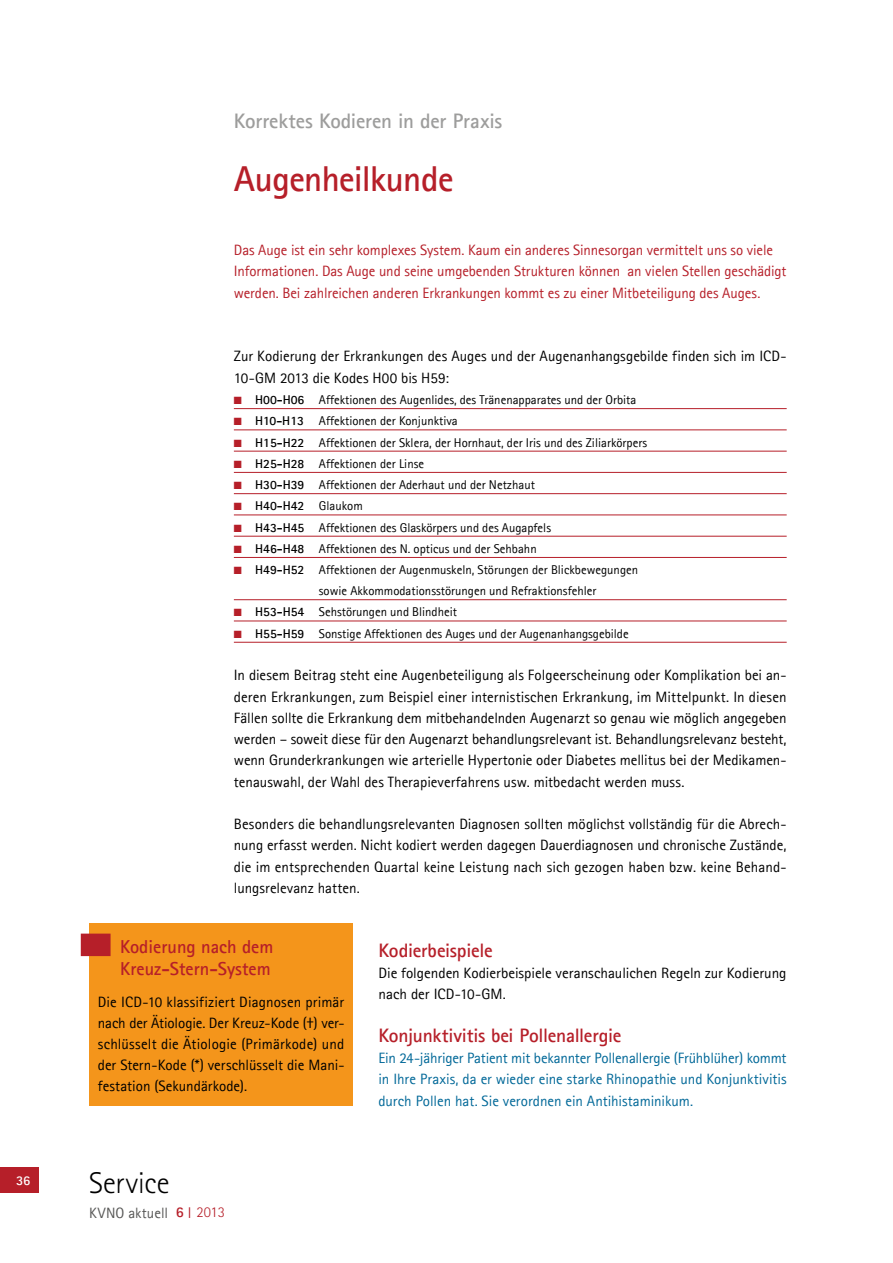
<style>
.page{position:relative;width:893px;height:1263px;background:#fff}
.page>*{position:absolute;margin:0;border:0;box-sizing:border-box;transform-origin:0 0}
.t1{font:700 36px "Agfa Rotis Sans Serif";letter-spacing:-.015em;color:#b61f29}
.t2{font:300 30px "Agfa Rotis Sans Serif";color:#000}
.t3{font:700 21px "Agfa Rotis Sans Serif";letter-spacing:-.01em;color:#9d9d9c}
.t4{font:700 19.5px "Agfa Rotis Sans Serif";letter-spacing:-.015em;color:#b61f29}
.t5{font:700 18.75px/22.5px "Agfa Rotis Sans Serif";color:#b61f29}
.t6{font:15px/21.3px "Agfa Rotis Sans Serif";color:#000;text-align:justify}
.t7{font:15px/21.3px "Agfa Rotis Sans Serif";letter-spacing:-.01em;color:#b61f29}
.t8{font:15px/21.3px "Agfa Rotis Sans Serif";letter-spacing:-.005em;color:#006898;text-align:justify}
.t9{font:15px "Agfa Rotis Sans Serif";letter-spacing:.005em;color:#575756}
.t10{font:700 13.5px "Agfa Rotis Sans Serif";color:#fff}
.t11{font:12.75px/21px "Agfa Rotis Sans Serif";color:#000}
.t12{font:700 12.75px "Agfa Rotis Sans Serif";color:#000}
.s1{color:#b61f29}
.s2{font-weight:700}
.s3{font-weight:400}
.s4{font-weight:700;color:#b61f29}
.s5{font-weight:700;font-size:10.5px;color:#b61f29}
.s6{font-weight:300;color:#b61f29}
</style>
<div class="page">
<div style="left:0;top:1167px;width:38px;height:26px;background:#b61f29"></div>
<hr style="left:234px;top:408px;width:553px;height:1px;background:#b61f29">
<hr style="left:234px;top:429px;width:553px;height:1px;background:#b61f29">
<hr style="left:234px;top:451px;width:553px;height:1px;background:#b61f29">
<hr style="left:234px;top:472px;width:553px;height:1px;background:#b61f29">
<hr style="left:234px;top:493px;width:553px;height:1px;background:#b61f29">
<hr style="left:234px;top:514px;width:553px;height:1px;background:#b61f29">
<hr style="left:234px;top:536px;width:553px;height:1px;background:#b61f29">
<hr style="left:234px;top:557px;width:553px;height:1px;background:#b61f29">
<hr style="left:234px;top:599px;width:553px;height:1px;background:#b61f29">
<hr style="left:234px;top:621px;width:553px;height:1px;background:#b61f29">
<hr style="left:234px;top:642px;width:553px;height:1px;background:#b61f29">
<div style="left:89px;top:923px;width:264px;height:183px;background:#f4951b"></div>
<div style="left:81px;top:933px;width:30px;height:23px;background:#b61f29"></div>
<p class="t10" style="left:16px;top:1171px;width:16px">36</p>
<h3 class="t3" style="left:234px;top:107px;width:270px">Korrektes Kodieren in der Praxis</h3>
<h1 class="t1" style="left:234px;top:156px;width:221px">Augenheilkunde</h1>
<p class="t7" style="left:234px;top:239px;width:554px">Das Auge ist ein sehr komplexes System. Kaum ein anderes Sinnesorgan vermittelt uns so viele<br>Informationen. Das Auge und seine umgebenden Strukturen können an vielen Stellen geschädigt werden. Bei zahlreichen anderen Erkrankungen kommt es zu einer Mitbeteiligung des Auges.</p>
<p class="t6" style="left:234px;top:346px;width:554px">Zur Kodierung der Erkrankungen des Auges und der Augenanhangsgebilde finden sich im ICD-<br>10-GM 2013 die Kodes H00 bis H59:</p>
<p class="t11" style="left:234px;top:389px;width:404px"><span class="s1">■</span> <span class="s2">H00-H06</span> Affektionen des Augenlides, des Tränenapparates und der Orbita</p>
<p class="t11" style="left:234px;top:410px;width:225px"><span class="s1">■</span> <span class="s2">H10-H13</span> Affektionen der Konjunktiva</p>
<p class="t11" style="left:234px;top:432px;width:415px"><span class="s1">■</span> <span class="s2">H15-H22</span> Affektionen der Sklera, der Hornhaut, der Iris und des Ziliarkörpers</p>
<p class="t11" style="left:234px;top:453px;width:192px"><span class="s1">■</span> <span class="s2">H25-H28</span> Affektionen der Linse</p>
<p class="t11" style="left:234px;top:474px;width:303px"><span class="s1">■</span> <span class="s2">H30-H39</span> Affektionen der Aderhaut und der Netzhaut</p>
<p class="t12" style="left:234px;top:498px;width:130px"><span class="s1">■</span> H40-H42 <span class="s3">Glaukom</span></p>
<p class="t11" style="left:234px;top:517px;width:319px"><span class="s1">■</span> <span class="s2">H43-H45</span> Affektionen des Glaskörpers und des Augapfels</p>
<p class="t11" style="left:234px;top:538px;width:304px"><span class="s1">■</span> <span class="s2">H46-H48</span> Affektionen des N. opticus und der Sehbahn</p>
<p class="t11" style="left:319px;top:559px;width:321px;text-indent:-85px"><span class="s1">■</span> <span class="s2">H49-H52</span> Affektionen der Augenmuskeln, Störungen der Blickbewegungen sowie Akkommodationsstörungen und Refraktionsfehler</p>
<p class="t11" style="left:234px;top:601px;width:225px"><span class="s1">■</span> <span class="s2">H53-H54</span> Sehstörungen und Blindheit</p>
<p class="t11" style="left:234px;top:623px;width:396px"><span class="s1">■</span> <span class="s2">H55-H59</span> Sonstige Affektionen des Auges und der Augenanhangsgebilde</p>
<p class="t6" style="left:234px;top:664px;width:554px">In diesem Beitrag steht eine Augenbeteiligung als Folgeerscheinung oder Komplikation bei an&shy;deren Erkrankungen, zum Beispiel einer internistischen Erkrankung, im Mittelpunkt. In diesen Fällen sollte die Erkrankung dem mitbehandelnden Augenarzt so genau wie möglich angegeben werden – soweit diese für den Augenarzt behandlungsrelevant ist. Behandlungsrelevanz besteht, wenn Grunderkrankungen wie arterielle Hypertonie oder Diabetes mellitus bei der Medikamen&shy;tenauswahl, der Wahl des Therapieverfahrens usw. mitbedacht werden muss.</p>
<p class="t6" style="left:234px;top:813px;width:554px">Besonders die behandlungsrelevanten Diagnosen sollten möglichst vollständig für die Abrech&shy;nung erfasst werden. Nicht kodiert werden dagegen Dauerdiagnosen und chronische Zustände, die im entsprechenden Quartal keine Leistung nach sich gezogen haben bzw. keine Behand&shy;lungsrelevanz hatten.</p>
<p class="t5" style="left:120px;top:935px;width:155px">Kodierung nach dem<br>Kreuz-Stern-System</p>
<p class="t6" style="left:98px;top:991px;width:248px">Die ICD-10 klassifiziert Diagnosen primär nach der Ätiologie. Der Kreuz-Kode (†) ver&shy;schlüsselt die Ätiologie (Primärkode) und der Stern-Kode (*) verschlüsselt die Mani&shy;festation (Sekundärkode).</p>
<h2 class="t2" style="left:89px;top:1165px;width:82px">Service</h2>
<p class="t9" style="left:89px;top:1204px;width:137px">KVNO aktuell <span class="s4">6</span> <span class="s5">|</span> <span class="s6">2013</span></p>
<h3 class="t4" style="left:378px;top:938px;width:116px">Kodierbeispiele</h3>
<p class="t6" style="left:378px;top:962px;width:410px">Die folgenden Kodierbeispiele veranschaulichen Regeln zur Kodierung nach der ICD-10-GM.</p>
<h3 class="t4" style="left:378px;top:1023px;width:245px">Konjunktivitis bei Pollenallergie</h3>
<p class="t8" style="left:378px;top:1047px;width:410px">Ein 24-jähriger Patient mit bekannter Pollenallergie (Frühblüher) kommt in Ihre Praxis, da er wieder eine starke Rhinopathie und Konjunktivitis durch Pollen hat. Sie verordnen ein Antihistaminikum.</p>
</div>
